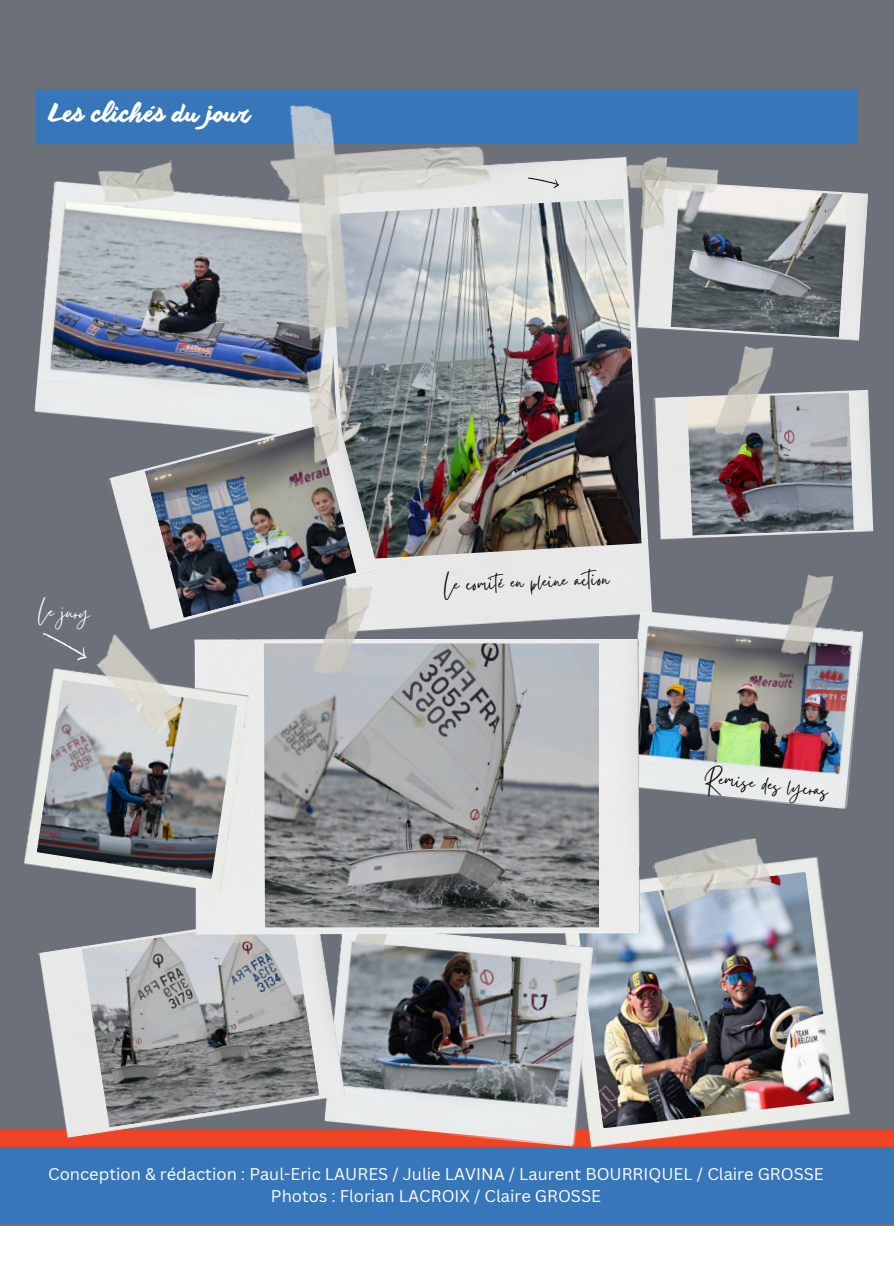
<style>
.page{position:relative;width:894px;height:1264px;background:#fff}
.page>*{position:absolute;margin:0;border:0;box-sizing:border-box;transform-origin:0 0}
.t1{font:24px "Gistesy";color:#000}
.t2{font:24px "Anothershabby";color:#fff}
.t3{font:24px "Gistesy";color:#fff}
.t4{font:16.5px "Canva Sans";color:#fff}
</style>
<div class="page">
<div style="left:0;top:0;width:893px;height:1226px;background:#6b7079"></div>
<div style="left:0;top:1146px;width:893px;height:77px;background:#3876ba"></div>
<div style="left:0;top:1130px;width:893px;height:16px;background:#ef4425"></div>
<div style="left:37px;top:89px;width:819px;height:55px;background:#3876ba"></div>
<img style="left:637px;top:611px;width:226px;height:198px">
<img style="left:780px;top:575px;width:55px;height:85px">
<img style="left:34px;top:181px;width:289px;height:238px">
<img style="left:97px;top:160px;width:79px;height:44px">
<img style="left:555px;top:853px;width:298px;height:295px">
<img style="left:593px;top:871px;width:240px;height:257px">
<img style="left:650px;top:838px;width:123px;height:76px">
<img style="left:323px;top:157px;width:329px;height:476px">
<img style="left:330px;top:199px;width:311px;height:361px">
<img style="left:266px;top:105px;width:235px;height:237px">
<img style="left:634px;top:192px;width:234px;height:150px">
<img style="left:670px;top:184px;width:177px;height:153px">
<img style="left:619px;top:157px;width:100px;height:79px">
<img style="left:653px;top:390px;width:220px;height:150px">
<img style="left:686px;top:392px;width:167px;height:143px">
<img style="left:714px;top:338px;width:61px;height:104px">
<svg style="left:43px;top:633px;width:44px;height:28px"></svg>
<svg style="left:527px;top:173px;width:33px;height:16px"></svg>
<img style="left:345px;top:934px;width:248px;height:212px">
<img style="left:354px;top:934px;width:57px;height:19px">
<img style="left:37px;top:934px;width:308px;height:204px">
<img style="left:82px;top:929px;width:237px;height:198px">
<img style="left:232px;top:934px;width:52px;height:17px">
<img style="left:193px;top:639px;width:446px;height:295px">
<img style="left:264px;top:643px;width:334px;height:284px">
<img style="left:313px;top:631px;width:61px;height:50px">
<img style="left:107px;top:418px;width:271px;height:213px">
<img style="left:145px;top:426px;width:211px;height:191px">
<img style="left:306px;top:363px;width:35px;height:100px">
<img style="left:24px;top:667px;width:225px;height:226px">
<img style="left:37px;top:680px;width:200px;height:199px">
<img style="left:89px;top:634px;width:95px;height:102px">
<h1 class="t2" style="left:49px;top:100px;width:203px">Les clichés du jour</h1>
<p class="t3" style="left:40px;top:594px;width:53px;rotate:4deg">Le jury</p>
<p class="t1" style="left:443px;top:568px;width:167px;rotate:-2deg">Le comité en pleine action</p>
<p class="t1" style="left:705px;top:761px;width:127px;rotate:6deg">Remise des lycras</p>
<p class="t4" style="left:48px;top:1161px;width:777px">Conception &amp; rédaction : Paul-Eric LAURES / Julie LAVINA / Laurent BOURRIQUEL / Claire GROSSE</p>
<p class="t4" style="left:271px;top:1184px;width:331px">Photos : Florian LACROIX / Claire GROSSE</p>
</div>
